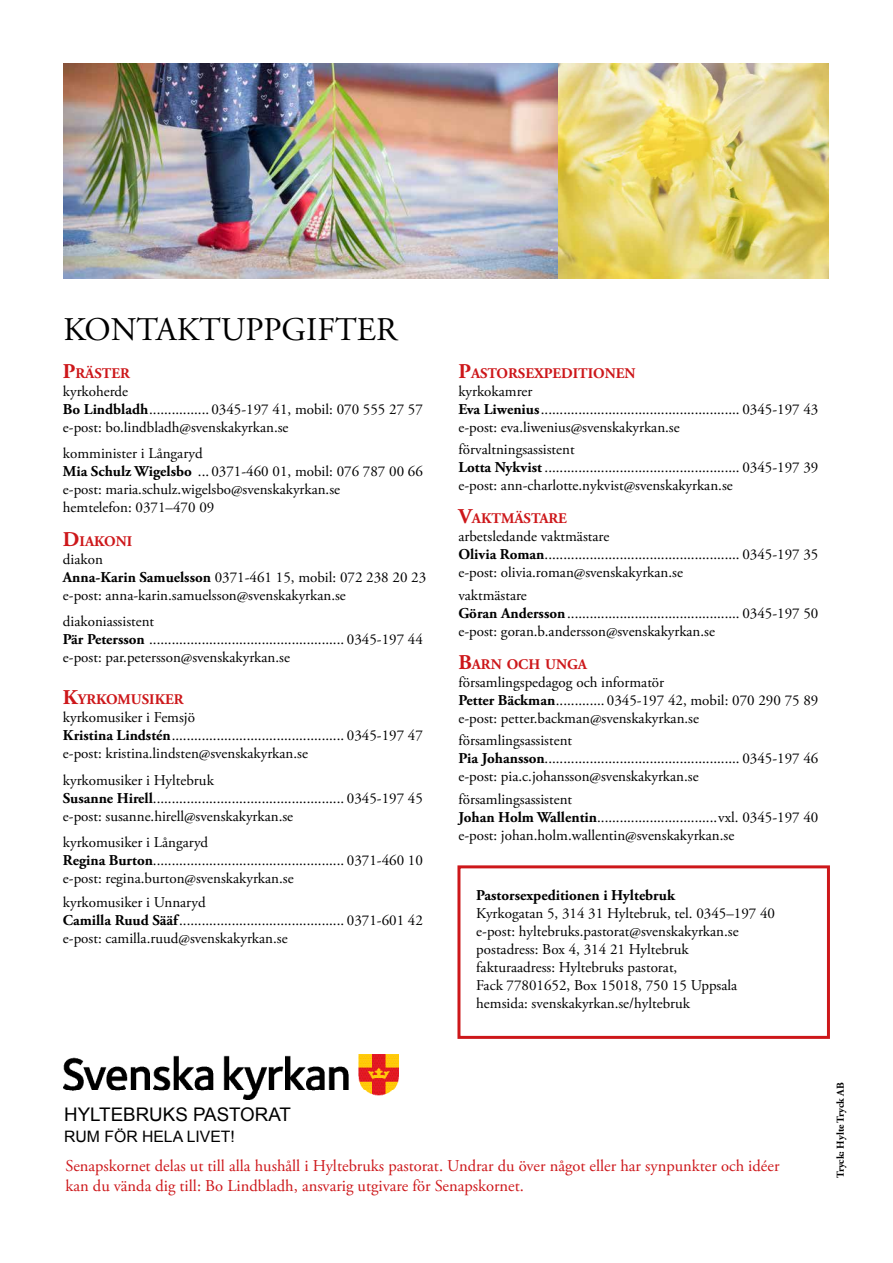
<style>
.page{position:relative;width:893px;height:1263px;background:#fff}
.page>*{position:absolute;margin:0;border:0;box-sizing:border-box;transform-origin:0 0}
.t1{font:33px "Adobe Garamond Pro";color:#000}
.t2{font:18.75px "Arial";color:#000}
.t3{font:16.5px/19.8px "Adobe Garamond Pro";color:#cd171a}
.t4{font:15.75px "Arial";color:#000}
.t5{font:15px/18px "Adobe Garamond Pro";color:#000}
.t6{font:700 15px "Adobe Garamond Pro";color:#000}
.t7{font:700 14.7px "Adobe Garamond Pro";color:#cd171a}
.t8{font:700 10.5px "Adobe Garamond Pro";letter-spacing:-.005em;color:#000}
.s1{font-size:21px}
.s2{font-weight:700}
</style>
<div class="page">
<img style="left:558px;top:64px;width:270px;height:215px">
<div style="left:457px;top:865px;width:373px;height:174px;border:3px solid #cd171a"></div>
<img style="left:64px;top:1054px;width:335px;height:45px">
<img style="left:64px;top:64px;width:494px;height:215px">
<h1 class="t1" style="left:63px;top:309px;width:336px">KONTAKTUPPGIFTER</h1>
<p class="t7" style="left:63px;top:365px;width:68px"><span class="s1">P</span>RÄSTER</p>
<p class="t5" style="left:63px;top:383px;width:362px">kyrkoherde<br><span class="s2">Bo Lindbladh</span>................ 0345-197 41, mobil: 070 555 27 57 e-post: bo.lindbladh@svenskakyrkan.se</p>
<p class="t5" style="left:63px;top:445px;width:362px">komminister i Långaryd<br><span class="s2">Mia Schulz Wigelsbo</span> ... 0371-460 01, mobil: 076 787 00 66 e-post: maria.schulz.wigelsbo@svenskakyrkan.se<br>hemtelefon: 0371–470 09</p>
<p class="t7" style="left:63px;top:532px;width:71px"><span class="s1">D</span>IAKONI</p>
<p class="t5" style="left:63px;top:550px;width:365px">diakon<br><span class="s2">Anna-Karin Samuelsson</span> 0371-461 15, mobil: 072 238 20 23 e-post: anna-karin.samuelsson@svenskakyrkan.se</p>
<p class="t5" style="left:63px;top:613px;width:362px">diakoniassistent<br><span class="s2">Pär Petersson</span> .................................................... 0345-197 44 e-post: par.petersson@svenskakyrkan.se</p>
<p class="t7" style="left:63px;top:691px;width:122px"><span class="s1">K</span>YRKOMUSIKER</p>
<p class="t5" style="left:63px;top:709px;width:362px">kyrkomusiker i Femsjö<br><span class="s2">Kristina Lindstén</span>.............................................. 0345-197 47 e-post: kristina.lindsten@svenskakyrkan.se</p>
<p class="t5" style="left:63px;top:771px;width:362px">kyrkomusiker i Hyltebruk<br><span class="s2">Susanne Hirell</span>................................................... 0345-197 45 e-post: susanne.hirell@svenskakyrkan.se</p>
<p class="t5" style="left:63px;top:834px;width:362px">kyrkomusiker i Långaryd<br><span class="s2">Regina Burton</span>................................................... 0371-460 10 e-post: regina.burton@svenskakyrkan.se</p>
<p class="t5" style="left:63px;top:894px;width:362px">kyrkomusiker i Unnaryd<br><span class="s2">Camilla Ruud Sääf</span>............................................ 0371-601 42 e-post: camilla.ruud@svenskakyrkan.se</p>
<p class="t7" style="left:458px;top:365px;width:179px"><span class="s1">P</span>ASTORSEXPEDITIONEN</p>
<p class="t5" style="left:458px;top:383px;width:362px">kyrkokamrer<br><span class="s2">Eva Liwenius</span>..................................................... 0345-197 43 e-post: eva.liwenius@svenskakyrkan.se</p>
<p class="t5" style="left:458px;top:441px;width:362px">förvaltningsassistent<br><span class="s2">Lotta Nykvist</span> .................................................... 0345-197 39 e-post: ann-charlotte.nykvist@svenskakyrkan.se</p>
<p class="t7" style="left:458px;top:510px;width:110px"><span class="s1">V</span>AKTMÄSTARE</p>
<p class="t5" style="left:458px;top:528px;width:362px">arbetsledande vaktmästare<br><span class="s2">Olivia Roman</span>.................................................... 0345-197 35 e-post: olivia.roman@svenskakyrkan.se</p>
<p class="t5" style="left:458px;top:586px;width:362px">vaktmästare<br><span class="s2">Göran Andersson</span>.............................................. 0345-197 50 e-post: goran.b.andersson@svenskakyrkan.se</p>
<p class="t7" style="left:458px;top:656px;width:130px"><span class="s1">B</span>ARN OCH UNGA</p>
<p class="t5" style="left:458px;top:674px;width:362px">församlingspedagog och informatör<br><span class="s2">Petter Bäckman</span>............. 0345-197 42, mobil: 070 290 75 89 e-post: petter.backman@svenskakyrkan.se</p>
<p class="t5" style="left:458px;top:732px;width:362px">församlingsassistent<br><span class="s2">Pia Johansson</span>.................................................... 0345-197 46 e-post: pia.c.johansson@svenskakyrkan.se</p>
<p class="t5" style="left:458px;top:790px;width:362px">församlingsassistent<br><span class="s2">Johan Holm Wallentin</span>................................vxl. 0345-197 40 e-post: johan.holm.wallentin@svenskakyrkan.se</p>
<p class="t6" style="left:476px;top:887px;width:200px">Pastorsexpeditionen i Hyltebruk</p>
<p class="t5" style="left:476px;top:905px;width:300px">Kyrkogatan 5, 314 31 Hyltebruk, tel. 0345–197 40 e-post: hyltebruks.pastorat@svenskakyrkan.se postadress: Box 4, 314 21 Hyltebruk<br>fakturaadress: Hyltebruks pastorat,<br>Fack 77801652, Box 15018, 750 15 Uppsala hemsida: svenskakyrkan.se/hyltebruk</p>
<p class="t2" style="left:64px;top:1102px;width:228px">HYLTEBRUKS PASTORAT</p>
<p class="t4" style="left:64px;top:1126px;width:172px">RUM FÖR HELA LIVET!</p>
<p class="t3" style="left:66px;top:1156px;width:715px">Senapskornet delas ut till alla hushåll i Hyltebruks pastorat. Undrar du över något eller har synpunkter och idéer kan du vända dig till: Bo Lindbladh, ansvarig utgivare för Senapskornet.</p>
<p class="t8" style="left:834px;top:1178px;width:97px;rotate:-90deg">Tryck: Hylte Tryck AB</p>
</div>
